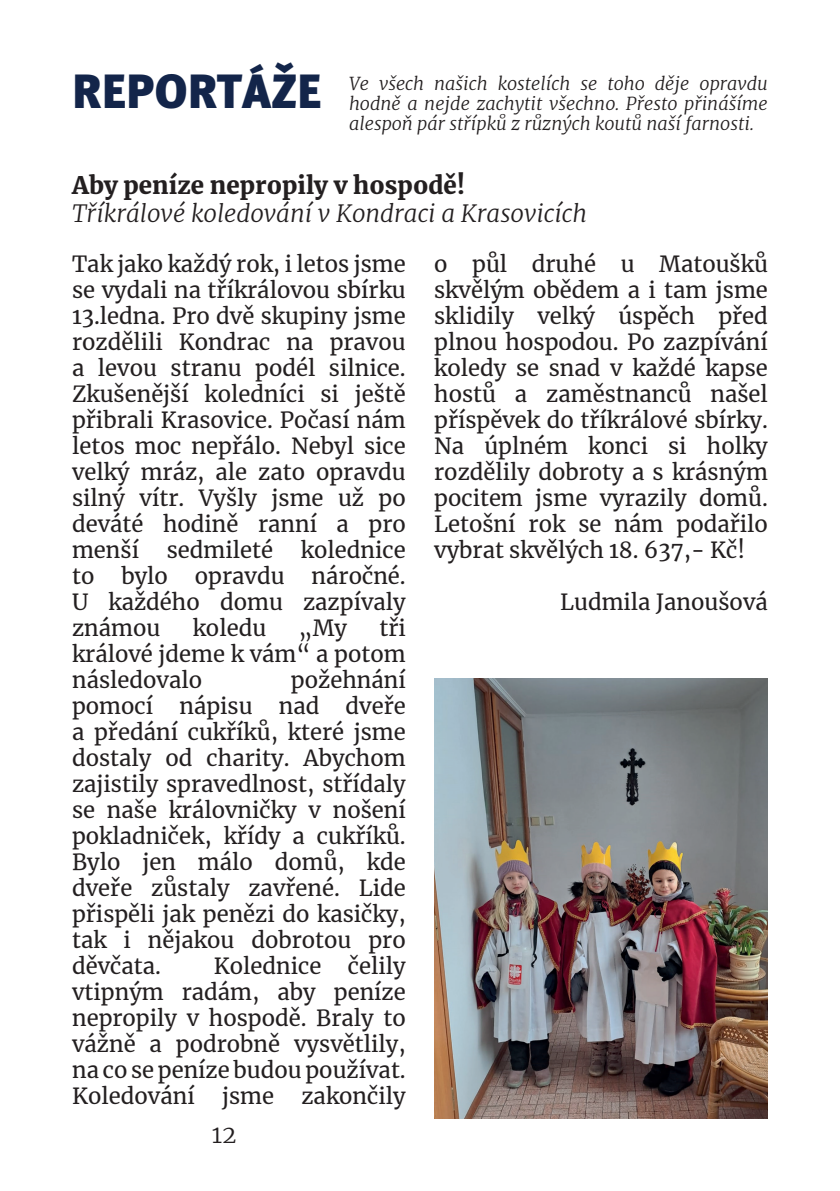
<style>
.page{position:relative;width:840px;height:1191px;background:#fff}
.page>*{position:absolute;margin:0;border:0;box-sizing:border-box;transform-origin:0 0}
.t1{font:900 48px "Meta Pro";color:#13254a}
.t2{font:italic 300 24px "Merriweather";color:#231f20}
.t3{font:900 24px "Merriweather";color:#231f20}
.t4{font:300 24px "Merriweather";color:#231f20}
.t5{font:22px/26px "Merriweather";color:#231f20;text-align:justify}
.t6{font:italic 300 18px/20px "Merriweather";color:#231f20;text-align:justify}
</style>
<div class="page">
<img style="left:434px;top:678px;width:333px;height:441px">
<p class="t1" style="left:72px;top:61px;width:251px">REPORTÁŽE</p>
<p class="t6" style="left:349px;top:73px;width:420px">Ve všech našich kostelích se toho děje opravdu hodně a nejde zachytit všechno. Přesto přinášíme alespoň pár střípků z různých koutů naší farnosti.</p>
<p class="t3" style="left:72px;top:168px;width:394px">Aby peníze nepropily v hospodě!</p>
<p class="t2" style="left:72px;top:196px;width:516px">Tříkrálové koledování v Kondraci a Krasovicích</p>
<p class="t5" style="left:72px;top:250px;width:335px">Tak jako každý rok, i letos jsme se vydali na tříkrálovou sbírku 13.ledna. Pro dvě skupiny jsme rozdělili Kondrac na pravou a levou stranu podél silnice.<br>Zkušenější koledníci si ještě přibrali Krasovice. Počasí nám letos moc nepřálo. Nebyl sice velký mráz, ale zato opravdu silný vítr. Vyšly jsme už po deváté hodině ranní a pro menší</p>
<p class="t5" style="left:167px;top:536px;width:108px">sedmileté</p>
<p class="t5" style="left:72px;top:536px;width:335px;text-indent:229px">kolednice to bylo opravdu náročné.<br>U každého domu zazpívaly známou</p>
<p class="t5" style="left:72px;top:614px;width:335px;text-indent:307px">tři králové jdeme k vám“ a potom následovalo</p>
<p class="t5" style="left:193px;top:614px;width:75px">koledu</p>
<p class="t5" style="left:298px;top:614px;width:50px">„My</p>
<p class="t5" style="left:72px;top:666px;width:335px;text-indent:219px">požehnání pomocí nápisu nad dveře a předání cukříků, které jsme dostaly od charity. Abychom zajistily spravedlnost, střídaly se naše královničky v nošení pokladniček, křídy a cukříků.<br>Bylo jen málo domů, kde dveře zůstaly zavřené. Lide přispěli jak penězi do kasičky, tak i nějakou dobrotou pro děvčata.</p>
<p class="t5" style="left:72px;top:952px;width:335px;text-indent:142px">Kolednice čelily vtipným radám, aby peníze nepropily v hospodě. Braly to vážně a podrobně vysvětlily, na co se peníze budou používat.<br>Koledování jsme zakončily</p>
<p class="t4" style="left:212px;top:1117px;width:26px">12</p>
<p class="t5" style="left:434px;top:250px;width:335px">o půl druhé u Matoušků skvělým obědem a i tam jsme sklidily velký úspěch před plnou hospodou. Po zazpívání koledy se snad v každé kapse hostů a zaměstnanců našel příspěvek do tříkrálové sbírky.<br>Na úplném konci si holky rozdělily dobroty a s krásným pocitem jsme vyrazily domů.<br>Letošní rok se nám podařilo vybrat skvělých 18. 637,- Kč!</p>
<p class="t5" style="left:560px;top:588px;width:209px">Ludmila Janoušová</p>
</div>
